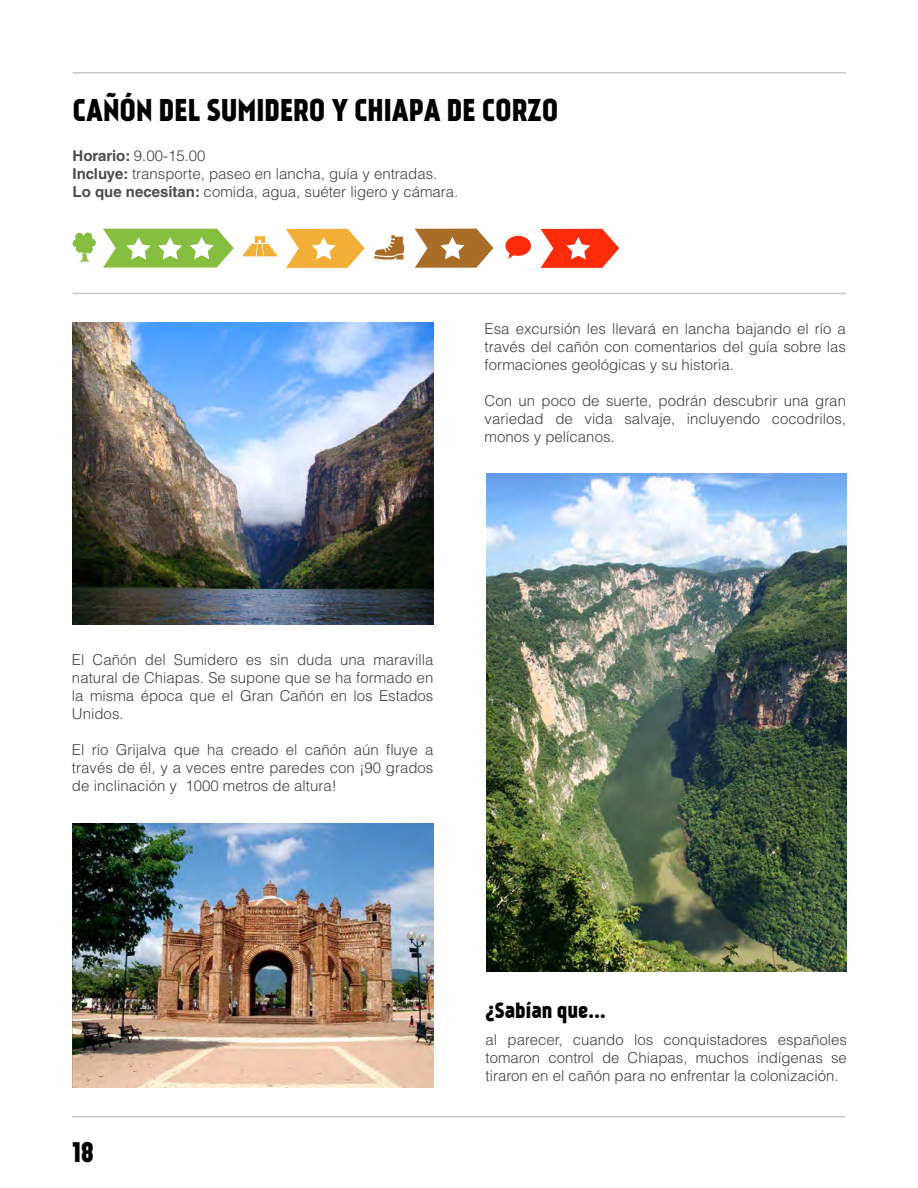
<style>
.page{position:relative;width:918px;height:1188px;background:#fff}
.page>*{position:absolute;margin:0;border:0;box-sizing:border-box;transform-origin:0 0}
.t1{font:30px "Kankin";color:#000101}
.t2{font:27px "Kankin";color:#000}
.t3{font:21px "Kankin";color:#000}
.t4{font:300 15px/18px "Helvetica LT Std";color:#414042;text-align:justify}
.s1{font-weight:700;color:#4d4d4f}
</style>
<div class="page">
<svg style="left:505px;top:236px;width:26px;height:23px"></svg>
<svg style="left:72px;top:232px;width:24px;height:31px"></svg>
<hr style="left:73px;top:72px;width:773px;height:2px;background:#c7c8ca">
<hr style="left:72px;top:1116px;width:773px;height:2px;background:#c7c8ca">
<hr style="left:73px;top:293px;width:773px;height:1px;background:#c7c8ca">
<svg style="left:243px;top:236px;width:34px;height:20px"></svg>
<svg style="left:374px;top:235px;width:31px;height:25px"></svg>
<svg style="left:103px;top:229px;width:131px;height:39px"></svg>
<svg style="left:286px;top:229px;width:79px;height:39px"></svg>
<svg style="left:415px;top:229px;width:78px;height:39px"></svg>
<svg style="left:541px;top:229px;width:78px;height:39px"></svg>
<img style="left:73px;top:323px;width:361px;height:302px">
<img style="left:486px;top:473px;width:361px;height:498px">
<img style="left:73px;top:824px;width:361px;height:263px">
<h1 class="t1" style="left:73px;top:91px;width:487px">CAÑÓN DEL SUMIDERO Y CHIAPA DE CORZO</h1>
<p class="t4" style="left:73px;top:146px;width:387px;text-align:left"><span class="s1">Horario:</span> 9.00-15.00<br><span class="s1">Incluye:</span> transporte, paseo en lancha, guía y entradas.<br><span class="s1">Lo que necesitan:</span> comida, agua, suéter ligero y cámara.</p>
<p class="t4" style="left:485px;top:319px;width:363px">Esa excursión les llevará en lancha bajando el río a través del cañón con comentarios del guía sobre las formaciones geológicas y su historia.</p>
<p class="t4" style="left:485px;top:391px;width:363px">Con un poco de suerte, podrán descubrir una gran variedad de vida salvaje, incluyendo cocodrilos, monos y pelícanos.</p>
<p class="t4" style="left:72px;top:651px;width:363px">El Cañón del Sumidero es sin duda una maravilla natural de Chiapas. Se supone que se ha formado en la misma época que el Gran Cañón en los Estados Unidos.</p>
<p class="t4" style="left:72px;top:741px;width:363px">El río Grijalva que ha creado el cañón aún fluye a través de él, y a veces entre paredes con ¡90 grados de inclinación y 1000 metros de altura!</p>
<h2 class="t2" style="left:72px;top:1135px;width:24px">18</h2>
<h3 class="t3" style="left:486px;top:998px;width:122px">¿Sabían que...</h3>
<p class="t4" style="left:486px;top:1031px;width:363px">al parecer, cuando los conquistadores españoles tomaron control de Chiapas, muchos indígenas se tiraron en el cañón para no enfrentar la colonización.</p>
</div>
